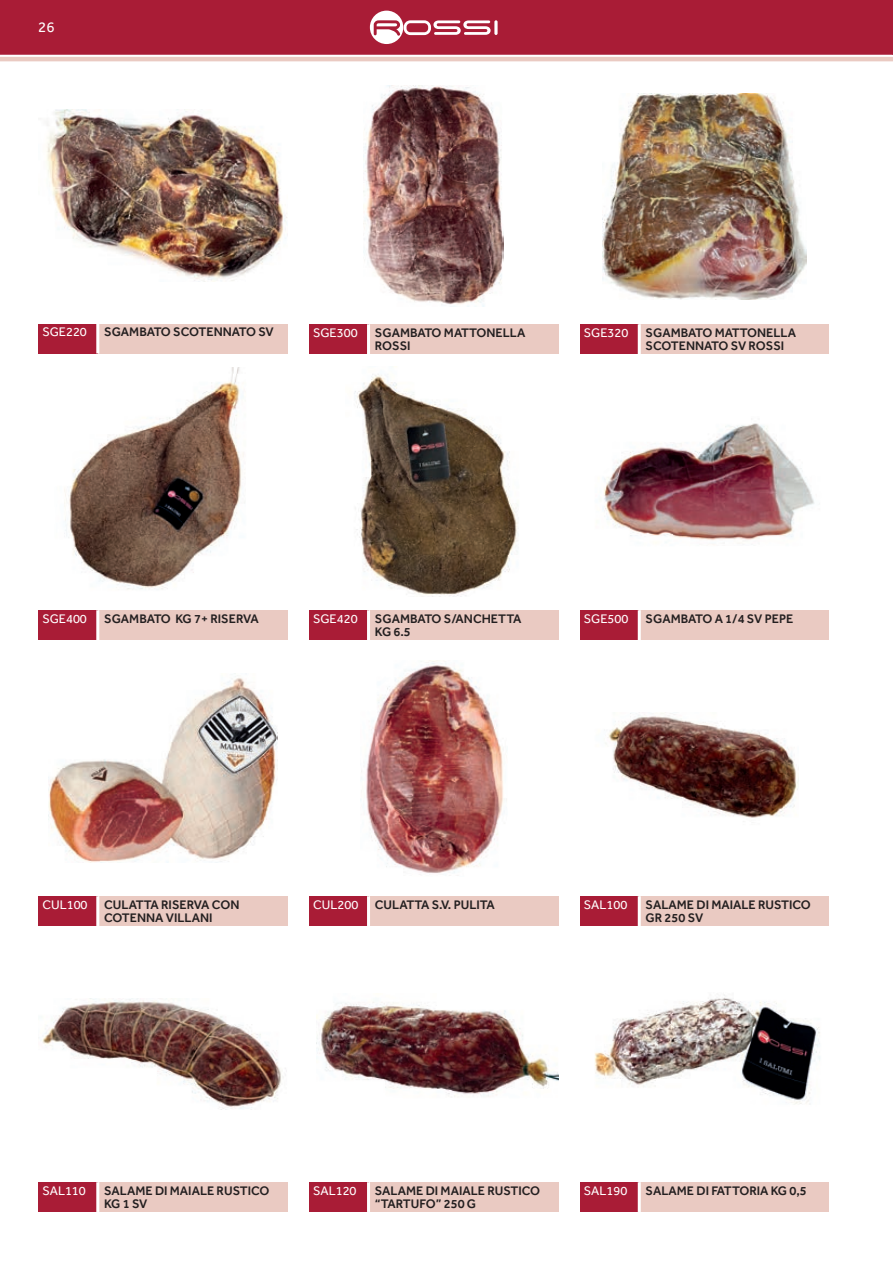
<style>
.page{position:relative;width:893px;height:1263px;background:#fff}
.page>*{position:absolute;margin:0;border:0;box-sizing:border-box;transform-origin:0 0}
.t1{font:15px "Effra";color:#fff}
.DESCR_PROD_IMMAGINE{font:500 12.75px/12.8px "Effra";color:#231f20}
.COD_PROD_IMMAGINE{font:12.75px "Effra";color:#fff}
</style>
<div class="page">
<div style="left:0;top:0;width:893px;height:55px;background:#a91c36"></div>
<div style="left:370px;top:11px;width:33px;height:33px;background:#fff;border-radius:50%"></div>
<svg style="left:494px;top:20px;width:4px;height:15px"></svg>
<svg style="left:374px;top:20px;width:117px;height:16px"></svg>
<hr style="left:0;top:57px;width:893px;height:4px;background:#eacac2">
<img style="left:64px;top:367px;width:181px;height:223px">
<div style="left:38px;top:610px;width:60px;height:30px;background:#a91c36"></div>
<div style="left:98px;top:610px;width:190px;height:30px;background:#eacac2"></div>
<hr style="left:96px;top:610px;width:3px;height:30px;background:#fff">
<img style="left:354px;top:374px;width:164px;height:222px">
<img style="left:603px;top:423px;width:212px;height:120px">
<div style="left:309px;top:610px;width:60px;height:30px;background:#a91c36"></div>
<div style="left:369px;top:610px;width:189px;height:30px;background:#eacac2"></div>
<hr style="left:367px;top:610px;width:3px;height:30px;background:#fff">
<div style="left:580px;top:610px;width:59px;height:30px;background:#a91c36"></div>
<div style="left:639px;top:610px;width:190px;height:30px;background:#eacac2"></div>
<hr style="left:638px;top:610px;width:3px;height:30px;background:#fff">
<img style="left:360px;top:660px;width:147px;height:213px">
<img style="left:48px;top:673px;width:230px;height:190px">
<div style="left:309px;top:896px;width:60px;height:30px;background:#a91c36"></div>
<div style="left:369px;top:896px;width:189px;height:30px;background:#eacac2"></div>
<hr style="left:367px;top:896px;width:3px;height:30px;background:#fff">
<div style="left:38px;top:896px;width:60px;height:30px;background:#a91c36"></div>
<div style="left:98px;top:896px;width:190px;height:30px;background:#eacac2"></div>
<hr style="left:96px;top:896px;width:3px;height:30px;background:#fff">
<img style="left:605px;top:713px;width:193px;height:105px">
<div style="left:580px;top:896px;width:59px;height:30px;background:#a91c36"></div>
<div style="left:639px;top:896px;width:190px;height:30px;background:#eacac2"></div>
<hr style="left:638px;top:896px;width:3px;height:30px;background:#fff">
<img style="left:42px;top:998px;width:245px;height:111px">
<div style="left:38px;top:1182px;width:60px;height:30px;background:#a91c36"></div>
<div style="left:98px;top:1182px;width:190px;height:30px;background:#eacac2"></div>
<hr style="left:96px;top:1182px;width:3px;height:30px;background:#fff">
<img style="left:316px;top:1002px;width:242px;height:95px">
<div style="left:309px;top:1182px;width:60px;height:30px;background:#a91c36"></div>
<div style="left:369px;top:1182px;width:189px;height:30px;background:#eacac2"></div>
<hr style="left:367px;top:1182px;width:3px;height:30px;background:#fff">
<img style="left:594px;top:995px;width:226px;height:110px">
<div style="left:580px;top:1182px;width:59px;height:30px;background:#a91c36"></div>
<div style="left:639px;top:1182px;width:190px;height:30px;background:#eacac2"></div>
<hr style="left:638px;top:1182px;width:3px;height:30px;background:#fff">
<img style="left:46px;top:110px;width:241px;height:172px">
<div style="left:38px;top:324px;width:60px;height:29px;background:#a91c36"></div>
<div style="left:98px;top:324px;width:190px;height:29px;background:#eacac2"></div>
<hr style="left:96px;top:324px;width:3px;height:29px;background:#fff">
<img style="left:602px;top:93px;width:204px;height:206px">
<img style="left:364px;top:86px;width:140px;height:220px">
<div style="left:580px;top:324px;width:59px;height:30px;background:#a91c36"></div>
<div style="left:639px;top:324px;width:190px;height:30px;background:#eacac2"></div>
<hr style="left:638px;top:324px;width:3px;height:30px;background:#fff">
<div style="left:309px;top:324px;width:60px;height:30px;background:#a91c36"></div>
<div style="left:369px;top:324px;width:189px;height:30px;background:#eacac2"></div>
<hr style="left:367px;top:324px;width:3px;height:30px;background:#fff">
<p class="t1" style="left:38px;top:18px;width:18px">26</p>
<p class="COD_PROD_IMMAGINE" style="left:43px;top:325px;width:46px">SGE220</p>
<p class="DESCR_PROD_IMMAGINE" style="left:104px;top:326px;width:171px">SGAMBATO SCOTENNATO SV</p>
<p class="COD_PROD_IMMAGINE" style="left:584px;top:325px;width:46px">SGE320</p>
<p class="DESCR_PROD_IMMAGINE" style="left:646px;top:326px;width:152px">SGAMBATO MATTONELLA<br>SCOTENNATO SV ROSSI</p>
<p class="COD_PROD_IMMAGINE" style="left:313px;top:325px;width:46px">SGE300</p>
<p class="DESCR_PROD_IMMAGINE" style="left:375px;top:326px;width:152px">SGAMBATO MATTONELLA<br>ROSSI</p>
<p class="COD_PROD_IMMAGINE" style="left:43px;top:611px;width:46px">SGE400</p>
<p class="DESCR_PROD_IMMAGINE" style="left:104px;top:612px;width:156px">SGAMBATO KG 7+ RISERVA</p>
<p class="COD_PROD_IMMAGINE" style="left:313px;top:611px;width:46px">SGE420</p>
<p class="DESCR_PROD_IMMAGINE" style="left:375px;top:612px;width:148px">SGAMBATO S/ANCHETTA</p>
<p class="DESCR_PROD_IMMAGINE" style="left:375px;top:625px;width:37px">KG 6.5</p>
<p class="COD_PROD_IMMAGINE" style="left:584px;top:611px;width:46px">SGE500</p>
<p class="DESCR_PROD_IMMAGINE" style="left:646px;top:612px;width:149px">SGAMBATO A 1/4 SV PEPE</p>
<p class="COD_PROD_IMMAGINE" style="left:43px;top:897px;width:47px">CUL100</p>
<p class="DESCR_PROD_IMMAGINE" style="left:104px;top:898px;width:137px">CULATTA RISERVA CON</p>
<p class="COD_PROD_IMMAGINE" style="left:313px;top:897px;width:47px">CUL200</p>
<p class="DESCR_PROD_IMMAGINE" style="left:375px;top:898px;width:121px">CULATTA S.V. PULITA</p>
<p class="DESCR_PROD_IMMAGINE" style="left:104px;top:911px;width:110px">COTENNA VILLANI</p>
<p class="COD_PROD_IMMAGINE" style="left:584px;top:897px;width:45px">SAL100</p>
<p class="DESCR_PROD_IMMAGINE" style="left:646px;top:898px;width:167px">SALAME DI MAIALE RUSTICO<br>GR 250 SV</p>
<p class="COD_PROD_IMMAGINE" style="left:43px;top:1183px;width:45px">SAL110</p>
<p class="DESCR_PROD_IMMAGINE" style="left:104px;top:1184px;width:167px">SALAME DI MAIALE RUSTICO<br>KG 1 SV</p>
<p class="COD_PROD_IMMAGINE" style="left:313px;top:1183px;width:45px">SAL120</p>
<p class="DESCR_PROD_IMMAGINE" style="left:375px;top:1184px;width:167px">SALAME DI MAIALE RUSTICO “TARTUFO” 250 G</p>
<p class="COD_PROD_IMMAGINE" style="left:584px;top:1183px;width:45px">SAL190</p>
<p class="DESCR_PROD_IMMAGINE" style="left:646px;top:1184px;width:163px">SALAME DI FATTORIA KG 0,5</p>
</div>
